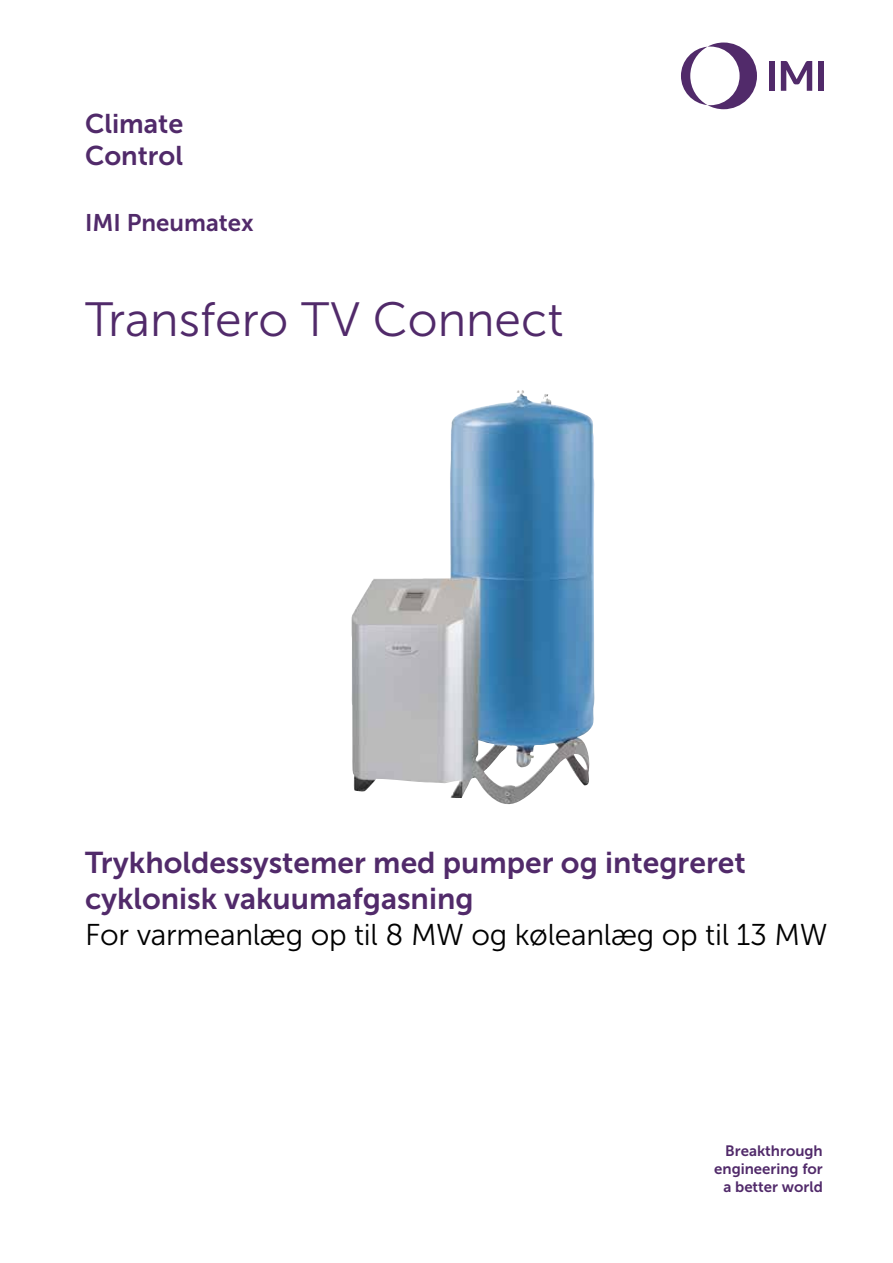
<style>
.page{position:relative;width:893px;height:1263px;background:#fff}
.page>*{position:absolute;margin:0;border:0;box-sizing:border-box;transform-origin:0 0}
.t1{font:48px "Museo Sans 300";color:#512a6a}
.t2{font:30px/36px "Museo Sans 700";color:#512a6a}
.t3{font:30px "Museo Sans 300";letter-spacing:-.01em;color:#000}
.t4{font:27px/32.4px "Museo Sans 700";color:#512a6a}
.t5{font:24px "Museo Sans 700";color:#512a6a}
.t6{font:15px/18px "Museo Sans 700";color:#512a6a;text-align:right}
</style>
<div class="page">
<svg style="left:681px;top:43px;width:76px;height:66px"></svg>
<div style="left:769px;top:61px;width:6px;height:30px;background:#512a6a"></div>
<div style="left:818px;top:61px;width:6px;height:30px;background:#512a6a"></div>
<svg style="left:781px;top:61px;width:31px;height:30px"></svg>
<img style="left:351px;top:390px;width:244px;height:415px">
<p class="t4" style="left:85px;top:107px;width:100px">Climate<br>Control</p>
<p class="t5" style="left:85px;top:210px;width:170px">IMI Pneumatex</p>
<h1 class="t1" style="left:85px;top:293px;width:480px">Transfero TV Connect</h1>
<p class="t2" style="left:85px;top:845px;width:662px">Trykholdessystemer med pumper og integreret cyklonisk vakuumafgasning</p>
<p class="t3" style="left:85px;top:918px;width:744px">For varmeanlæg op til 8 MW og køleanlæg op til 13 MW</p>
<p class="t6" style="left:714px;top:1142px;width:110px">Breakthrough engineering for a better world</p>
</div>
